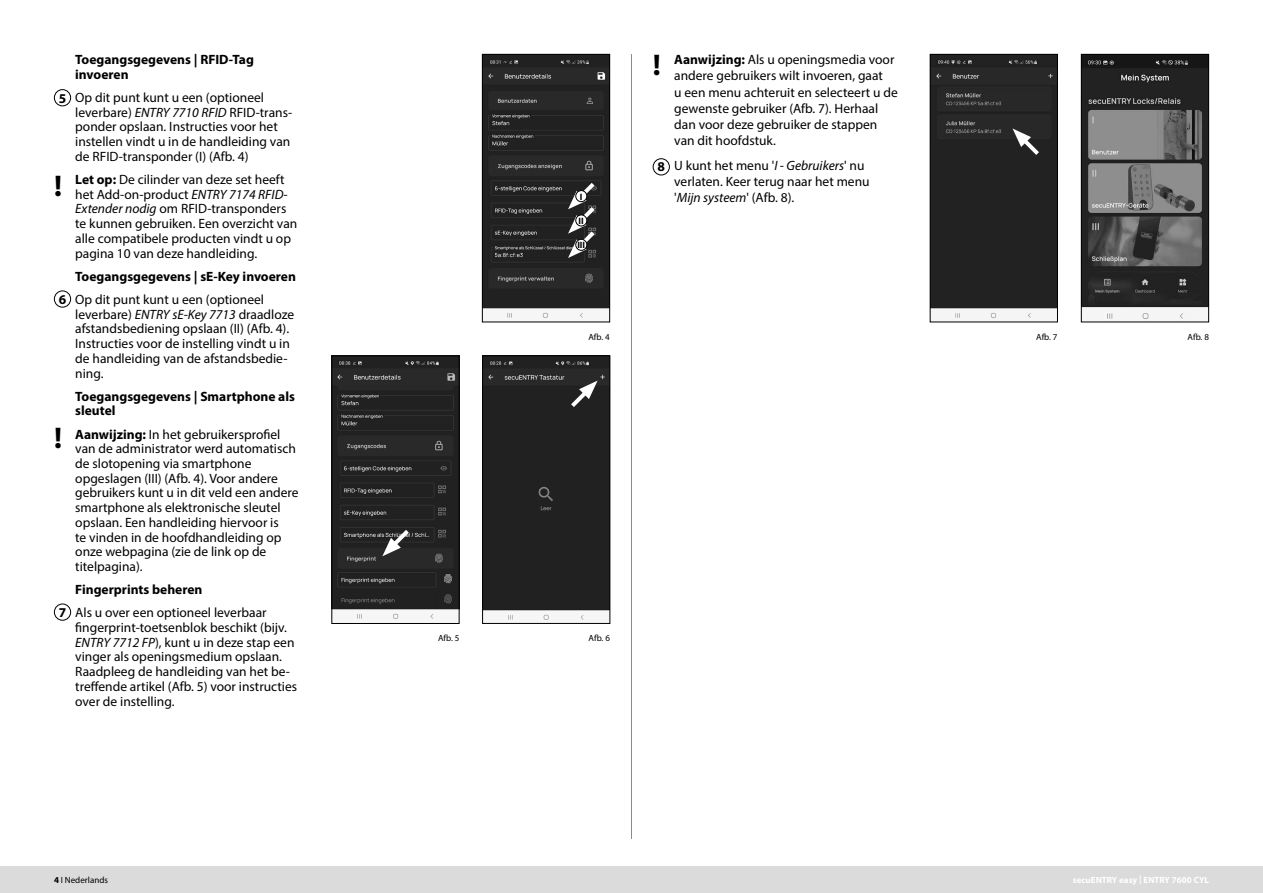
<style>
.page{position:relative;width:1263px;height:893px;background:#fff}
.page>*{position:absolute;margin:0;border:0;box-sizing:border-box;transform-origin:0 0}
.t1{font:700 30px "Myriad Pro";color:#000}
.t2{font:13.5px/14.7px "Myriad Pro";color:#000}
.t3{font:700 13.5px/14.7px "Myriad Pro";color:#000}
.t4{font:700 9.15px "Myriad Pro";color:#000}
.t5{font:9px "Myriad Pro";color:#000}
.t6{font:700 9px "Myriad Pro";color:#fff}
.s1{font-style:italic}
.s2{font-weight:700}
</style>
<div class="page">
<div style="left:0;top:866px;width:1263px;height:27px;background:#dbdbdb"></div>
<hr style="left:631px;top:54px;width:1px;height:785px;background:#8b8b8b">
<img style="left:484px;top:56px;width:124px;height:262px">
<div style="left:482px;top:54px;width:128px;height:268px;border:1px solid #000"></div>
<svg style="left:568px;top:179px;width:31px;height:79px;background:#484848"></svg>
<div style="left:576px;top:191px;width:11px;height:11px;background:#fff;border-radius:50%"></div>
<div style="left:575px;top:190px;width:12px;height:12px;border:1px solid #000;border-radius:50%"></div>
<div style="left:576px;top:215px;width:11px;height:11px;background:#fff;border-radius:50%"></div>
<div style="left:575px;top:215px;width:12px;height:11px;border:1px solid #000;border-radius:50%"></div>
<div style="left:576px;top:239px;width:11px;height:11px;background:#fff;border-radius:50%"></div>
<div style="left:575px;top:239px;width:12px;height:12px;border:1px solid #000;border-radius:50%"></div>
<div style="left:54px;top:89px;width:17px;height:17px;border:1px solid #000;border-radius:50%"></div>
<div style="left:54px;top:291px;width:17px;height:17px;border:1px solid #000;border-radius:50%"></div>
<div style="left:54px;top:604px;width:17px;height:17px;border:1px solid #000;border-radius:50%"></div>
<div style="left:653px;top:158px;width:17px;height:17px;border:1px solid #000;border-radius:50%"></div>
<img style="left:333px;top:357px;width:124px;height:262px">
<div style="left:331px;top:355px;width:128px;height:269px;border:1px solid #000"></div>
<svg style="left:382px;top:526px;width:31px;height:30px"></svg>
<div style="left:484px;top:357px;width:124px;height:263px;background:#212121"></div>
<div style="left:482px;top:355px;width:128px;height:269px;border:1px solid #000"></div>
<svg style="left:567px;top:381px;width:31px;height:30px"></svg>
<img style="left:932px;top:56px;width:124px;height:264px">
<div style="left:930px;top:54px;width:128px;height:268px;border:1px solid #000"></div>
<svg style="left:1012px;top:128px;width:31px;height:31px"></svg>
<img style="left:1083px;top:56px;width:124px;height:264px">
<div style="left:1081px;top:54px;width:128px;height:268px;border:1px solid #000"></div>
<p class="t3" style="left:59px;top:90px;width:9px">5</p>
<h1 class="t1" style="left:54px;top:166px;width:10px">!</h1>
<p class="t3" style="left:59px;top:292px;width:9px">6</p>
<h1 class="t1" style="left:54px;top:418px;width:10px">!</h1>
<p class="t3" style="left:59px;top:605px;width:9px">7</p>
<p class="t3" style="left:75px;top:52px;width:180px">Toegangsgegevens | RFID-Tag invoeren</p>
<p class="t2" style="left:75px;top:90px;width:218px">Op dit punt kunt u een (optioneel leverbare) <span class="s1">ENTRY 7710 RFID</span> RFID-trans&shy;ponder opslaan. Instructies voor het instellen vindt u in de handleiding van de RFID-transponder (I) (Afb. 4)</p>
<p class="t2" style="left:75px;top:172px;width:224px"><span class="s2">Let op:</span> De cilinder van deze set heeft het Add-on-product <span class="s1">ENTRY 7174 RFID-Extender nodig</span> om RFID-transponders te kunnen gebruiken. Een overzicht van alle compatibele producten vindt u op pagina 10 van deze handleiding.</p>
<p class="t3" style="left:75px;top:268px;width:222px">Toegangsgegevens | sE-Key invoeren</p>
<p class="t2" style="left:75px;top:292px;width:220px">Op dit punt kunt u een (optioneel leverbare) <span class="s1">ENTRY sE-Key 7713</span> draadloze afstandsbediening opslaan (II) (Afb. 4).<br>Instructies voor de instelling vindt u in de handleiding van de afstandsbedie&shy;ning.</p>
<p class="t3" style="left:75px;top:388px;width:221px">Toegangsgegevens | Smartphone als sleutel</p>
<p class="t2" style="left:75px;top:427px;width:225px"><span class="s2">Aanwijzing:</span> In het gebruikersprofiel van de administrator werd automatisch de slotopening via smartphone opgeslagen (III) (Afb. 4). Voor andere gebruikers kunt u in dit veld een andere smartphone als elektronische sleutel opslaan. Een handleiding hiervoor is<br>te vinden in de hoofdhandleiding op onze webpagina (zie de link op de titelpagina).</p>
<p class="t3" style="left:75px;top:582px;width:129px">Fingerprints beheren</p>
<p class="t2" style="left:75px;top:605px;width:223px">Als u over een optioneel leverbaar fingerprint-toetsenblok beschikt (bijv.<br><span class="s1">ENTRY 7712 FP</span>), kunt u in deze stap een vinger als openingsmedium opslaan.<br>Raadpleeg de handleiding van het be&shy;treffende artikel (Afb. 5) voor instructies over de instelling.</p>
<p class="t4" style="left:580px;top:190px;width:4px">I</p>
<p class="t4" style="left:579px;top:215px;width:7px">II</p>
<p class="t4" style="left:577px;top:239px;width:9px">III</p>
<p class="t5" style="left:588px;top:331px;width:23px">Afb. 4</p>
<h1 class="t1" style="left:653px;top:46px;width:10px">!</h1>
<p class="t3" style="left:657px;top:158px;width:9px">8</p>
<p class="t2" style="left:674px;top:51px;width:225px;line-height:16.2px"><span class="s2">Aanwijzing:</span> Als u openingsmedia voor andere gebruikers wilt invoeren, gaat<br>u een menu achteruit en selecteert u de gewenste gebruiker (Afb. 7). Herhaal dan voor deze gebruiker de stappen van dit hoofdstuk.</p>
<p class="t2" style="left:674px;top:157px;width:197px;line-height:16.2px">U kunt het menu '<span class="s1">I - Gebruikers</span>' nu verlaten. Keer terug naar het menu '<span class="s1">Mijn systeem</span>' (Afb. 8).</p>
<p class="t5" style="left:438px;top:633px;width:23px">Afb. 5</p>
<p class="t5" style="left:589px;top:633px;width:23px">Afb. 6</p>
<p class="t5" style="left:1036px;top:331px;width:23px">Afb. 7</p>
<p class="t5" style="left:1187px;top:331px;width:23px">Afb. 8</p>
<p class="t5" style="left:54px;top:874px;width:55px"><span class="s2">4</span> I Nederlands</p>
<p class="t6" style="left:1073px;top:874px;width:138px">secuENTRY easy | ENTRY 7600 CYL</p>
</div>
